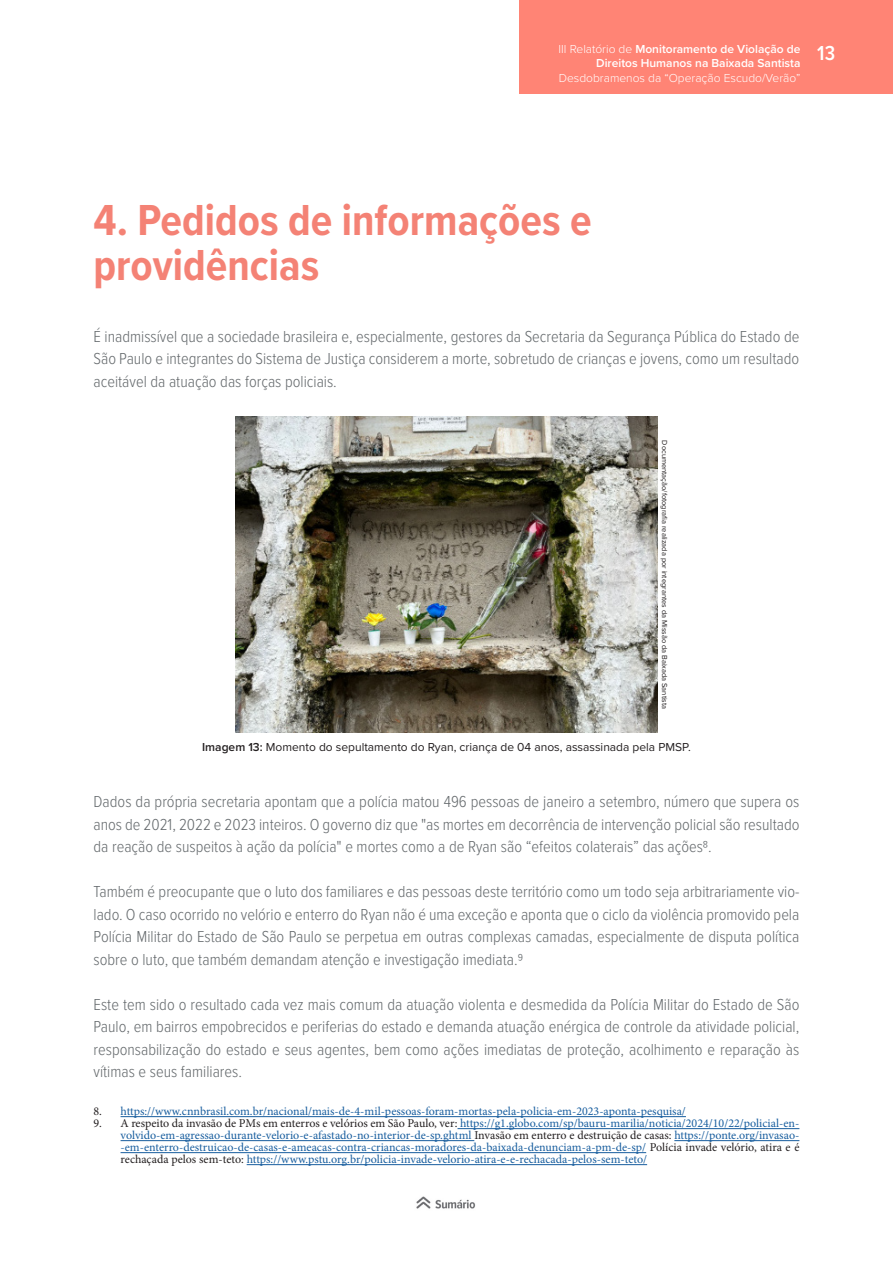
<style>
.page{position:relative;width:893px;height:1263px;background:#fff}
.page>*{position:absolute;margin:0;border:0;box-sizing:border-box;transform-origin:0 0}
.t1{font:700 45px/45px "Proxima Nova Cond";color:#f48275}
.t2{font:600 21px "Proxima Nova Cond";color:#fff}
.t3{font:300 16.5px/22.5px "Proxima Nova Cond";color:#656a6d;text-align:justify}
.t4{font:12px/12px "Minion Pro";color:#175d9e;text-align:justify}
.t5{font:12px "Proxima Nova";color:#231f20}
.t6{font:600 12px "Proxima Nova";color:#fff}
.t7{font:300 12px "Proxima Nova";color:#fff}
.t8{font:7.5px "Proxima Nova";color:#231f20}
.s1{font-weight:300}
.s2{font-weight:600}
.s3{color:#231f20}
</style>
<div class="page">
<img style="left:416px;top:1196px;width:60px;height:13px">
<img style="left:235px;top:417px;width:422px;height:316px">
<hr style="left:121px;top:1116px;width:565px;height:1px;background:#175d9e">
<hr style="left:457px;top:1128px;width:342px;height:1px;background:#175d9e">
<hr style="left:121px;top:1140px;width:353px;height:1px;background:#175d9e">
<hr style="left:674px;top:1140px;width:125px;height:1px;background:#175d9e">
<hr style="left:121px;top:1152px;width:525px;height:1px;background:#175d9e">
<hr style="left:247px;top:1164px;width:400px;height:1px;background:#175d9e">
<div style="left:520px;top:0;width:373px;height:94px;background:#ff8475"></div>
<p class="t6" style="left:559px;top:40px;width:243px"><span class="s1">III Relatório de</span> Monitoramento de Violação de</p>
<p class="t6" style="left:596px;top:54px;width:206px">Direitos Humanos na Baixada Santista</p>
<p class="t7" style="left:559px;top:69px;width:243px">Desdobramenos da “Operação Escudo/Verão”</p>
<p class="t2" style="left:817px;top:38px;width:19px">13</p>
<p class="t1" style="left:94px;top:196px;width:499px">4. Pedidos de informações e providências</p>
<p class="t3" style="left:94px;top:324px;width:707px">É inadmissível que a sociedade brasileira e, especialmente, gestores da Secretaria da Segurança Pública do Estado de São Paulo e integrantes do Sistema de Justiça considerem a morte, sobretudo de crianças e jovens, como um resultado aceitável da atuação das forças policiais.</p>
<p class="t8" style="left:670px;top:440px;width:270px;rotate:90deg">Documentação/fotografia realizada por integrantes da Missão da Baixada Santista</p>
<p class="t5" style="left:202px;top:738px;width:490px"><span class="s2">Imagem 13:</span> Momento do sepultamento do Ryan, criança de 04 anos, assassinada pela PMSP.</p>
<p class="t3" style="left:94px;top:789px;width:707px">Dados da própria secretaria apontam que a polícia matou 496 pessoas de janeiro a setembro, número que supera os anos de 2021, 2022 e 2023 inteiros. O governo diz que "as mortes em decorrência de intervenção policial são resultado da reação de suspeitos à ação da polícia" e mortes como a de Ryan são “efeitos colaterais” das ações8.</p>
<p class="t3" style="left:94px;top:879px;width:707px">Também é preocupante que o luto dos familiares e das pessoas deste território como um todo seja arbitrariamente vio&shy;lado. O caso ocorrido no velório e enterro do Ryan não é uma exceção e aponta que o ciclo da violência promovido pela Polícia Militar do Estado de São Paulo se perpetua em outras complexas camadas, especialmente de disputa política sobre o luto, que também demandam atenção e investigação imediata.9</p>
<p class="t3" style="left:94px;top:992px;width:707px">Este tem sido o resultado cada vez mais comum da atuação violenta e desmedida da Polícia Militar do Estado de São Paulo, em bairros empobrecidos e periferias do estado e demanda atuação enérgica de controle da atividade policial, responsabilização do estado e seus agentes, bem como ações imediatas de proteção, acolhimento e reparação às vítimas e seus familiares.</p>
<p class="t4" style="left:94px;top:1106px;width:594px"><span class="s3">8.</span> https://www.cnnbrasil.com.br/nacional/mais-de-4-mil-pessoas-foram-mortas-pela-policia-em-2023-aponta-pesquisa/</p>
<p class="t4" style="left:121px;top:1118px;width:680px;text-indent:-27px"><span class="s3">9. A respeito da invasão de PMs em enterros e velórios em São Paulo, ver:</span> https://g1.globo.com/sp/bauru-marilia/noticia/2024/10/22/policial-en&shy;volvido-em-agressao-durante-velorio-e-afastado-no-interior-de-sp.ghtml <span class="s3">Invasão em enterro e destruição de casas:</span> https://ponte.org/invasao--em-enterro-destruicao-de-casas-e-ameacas-contra-criancas-moradores-da-baixada-denunciam-a-pm-de-sp/ <span class="s3">Polícia invade velório, atira e é rechaçada pelos sem-teto:</span> https://www.pstu.org.br/policia-invade-velorio-atira-e-e-rechacada-pelos-sem-teto/</p>
</div>
